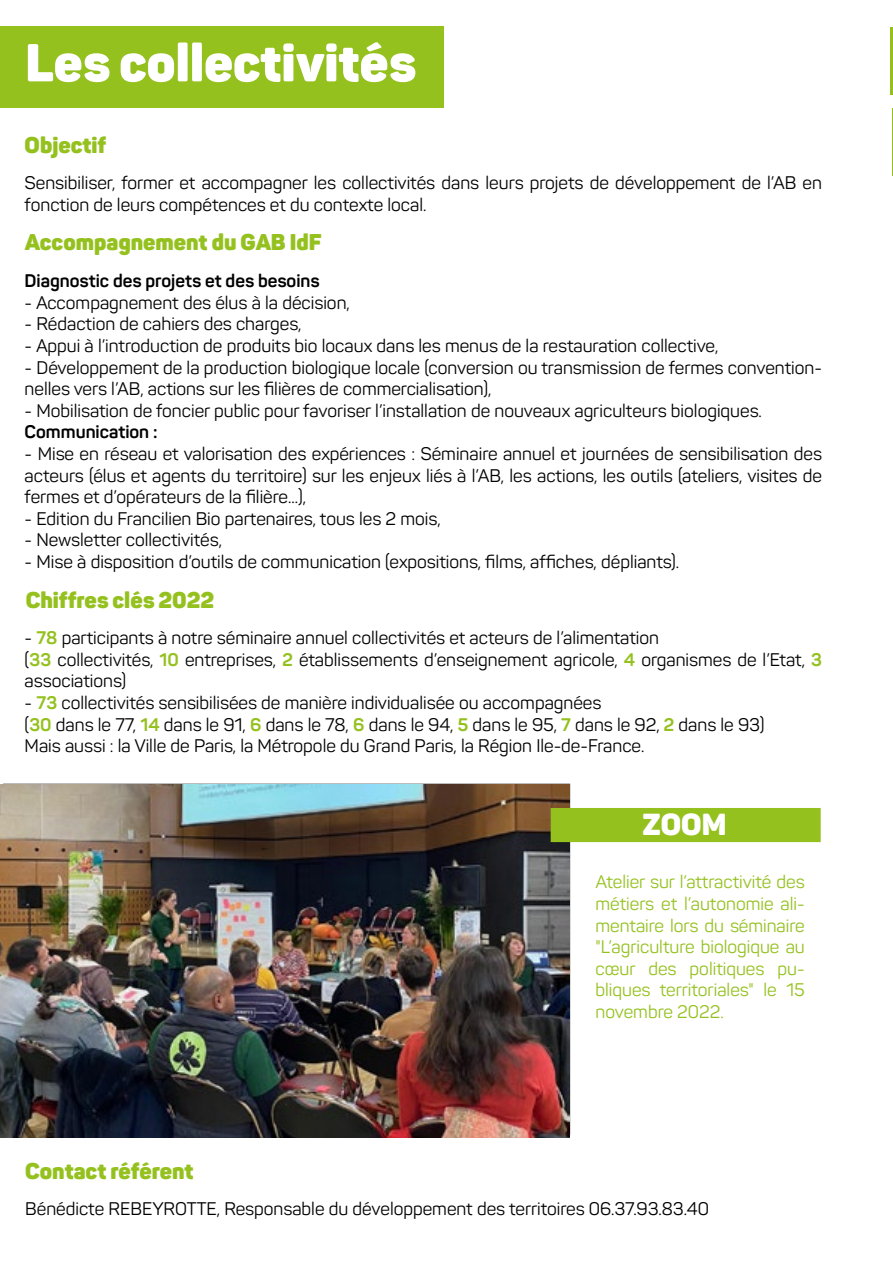
<style>
.page{position:relative;width:893px;height:1263px;background:#fff}
.page>*{position:absolute;margin:0;border:0;box-sizing:border-box;transform-origin:0 0}
.t1{font:900 52.5px "Panton";color:#fff}
.t2{font:900 30px "Panton";color:#fff}
.t3{font:900 22.5px "Panton";color:#95c11f}
.t4{font:18px/21.6px "Panton";color:#000}
.t5{font:18px/21.6px "Panton";color:#95c11f;text-align:justify}
.t6{font:700 18px "Panton";color:#000}
.s1{font-weight:700;color:#95c11f}
</style>
<div class="page">
<div style="left:0;top:26px;width:443px;height:82px;background:#95c11f"></div>
<img style="left:0;top:784px;width:570px;height:354px">
<div style="left:551px;top:808px;width:270px;height:34px;background:#95c11f"></div>
<hr style="left:890px;top:27px;width:3px;height:67px;background:#95c11f">
<hr style="left:892px;top:108px;width:1px;height:67px;background:#95c11f">
<h1 class="t1" style="left:25px;top:29px;width:392px">Les collectivités</h1>
<p class="t3" style="left:25px;top:130px;width:83px">Objectif</p>
<p class="t4" style="left:25px;top:172px;width:799px">Sensibiliser, former et accompagner les collectivités dans leurs projets de développement de l’AB en fonction de leurs compétences et du contexte local.</p>
<p class="t3" style="left:25px;top:227px;width:298px">Accompagnement du GAB IdF</p>
<p class="t6" style="left:25px;top:270px;width:296px">Diagnostic des projets et des besoins</p>
<p class="t4" style="left:25px;top:292px;width:327px">- Accompagnement des élus à la décision,</p>
<p class="t4" style="left:25px;top:313px;width:278px">- Rédaction de cahiers des charges,</p>
<p class="t4" style="left:25px;top:335px;width:695px">- Appui à l’introduction de produits bio locaux dans les menus de la restauration collective,</p>
<p class="t4" style="left:25px;top:356px;width:799px">- Développement de la production biologique locale (conversion ou transmission de fermes convention&shy;nelles vers l’AB, actions sur les filières de commercialisation),</p>
<p class="t4" style="left:25px;top:400px;width:739px">- Mobilisation de foncier public pour favoriser l’installation de nouveaux agriculteurs biologiques.</p>
<p class="t6" style="left:25px;top:421px;width:135px">Communication :</p>
<p class="t4" style="left:25px;top:443px;width:799px;text-align:justify">- Mise en réseau et valorisation des expériences : Séminaire annuel et journées de sensibilisation des acteurs (élus et agents du territoire) sur les enjeux liés à l’AB, les actions, les outils (ateliers, visites de fermes et d’opérateurs de la filière...),</p>
<p class="t4" style="left:25px;top:508px;width:417px">- Edition du Francilien Bio partenaires, tous les 2 mois,</p>
<p class="t4" style="left:25px;top:529px;width:199px">- Newsletter collectivités,</p>
<p class="t4" style="left:25px;top:551px;width:656px">- Mise à disposition d’outils de communication (expositions, films, affiches, dépliants).</p>
<p class="t3" style="left:26px;top:586px;width:190px">Chiffres clés 2022</p>
<p class="t4" style="left:25px;top:627px;width:799px">- <span class="s1">78</span> participants à notre séminaire annuel collectivités et acteurs de l’alimentation<br>(<span class="s1">33</span> collectivités, <span class="s1">10</span> entreprises, <span class="s1">2</span> établissements d’enseignement agricole, <span class="s1">4</span> organismes de l’Etat, <span class="s1">3 </span>associations)</p>
<p class="t4" style="left:25px;top:692px;width:741px">- <span class="s1">73</span> collectivités sensibilisées de manière individualisée ou accompagnées<br>(<span class="s1">30</span> dans le 77, <span class="s1">14</span> dans le 91, <span class="s1">6</span> dans le 78, <span class="s1">6</span> dans le 94, <span class="s1">5</span> dans le 95, <span class="s1">7</span> dans le 92, <span class="s1">2</span> dans le 93)<br>Mais aussi : la Ville de Paris, la Métropole du Grand Paris, la Région Ile-de-France.</p>
<h2 class="t2" style="left:643px;top:805px;width:85px">ZOOM</h2>
<p class="t5" style="left:595px;top:871px;width:211px">Atelier sur l’attractivité des métiers et l’autonomie ali&shy;mentaire lors du séminaire "L’agriculture biologique au cœur des politiques pu&shy;bliques territoriales" le 15 novembre 2022.</p>
<p class="t3" style="left:25px;top:1156px;width:170px">Contact référent</p>
<p class="t4" style="left:25px;top:1198px;width:685px">Bénédicte REBEYROTTE, Responsable du développement des territoires 06.37.93.83.40</p>
</div>
